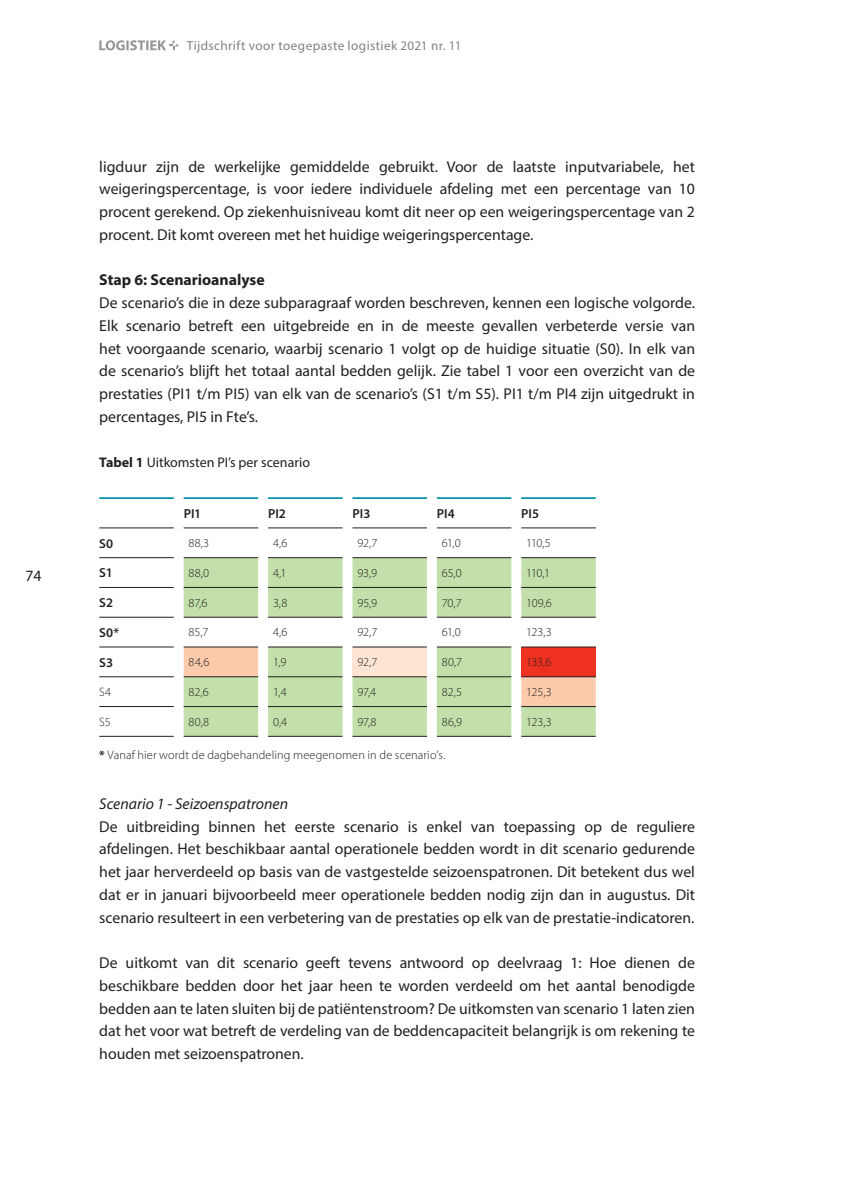
<style>
.page{position:relative;width:844px;height:1191px;background:#fff}
.page>*{position:absolute;margin:0;border:0;box-sizing:border-box;transform-origin:0 0}
.Plat{font:15.75px/22.8px "Myriad Pro";color:#231f20;text-align:justify}
.Alineasubsubkop{font:italic 15.75px "Myriad Pro";color:#231f20}
.Alineasubkop{font:700 15.75px "Myriad Pro";color:#231f20}
.Bijschrift_tabel_fig{font:14px "Myriad Pro";color:#231f20}
.t1{font:13.12px "Myriad Pro";letter-spacing:.03em;color:#808285}
.TABEL_SUBKOP{font:600 13.12px "Myriad Pro";color:#231f20}
.TABEL_TEKST{font:300 12.25px "Myriad Pro";letter-spacing:.01em;color:#231f20}
.s1{font-weight:700}
</style>
<div class="page">
<svg style="left:99px;top:40px;width:79px;height:10px"></svg>
<svg style="left:184px;top:557px;width:411px;height:179px;fill:#c4e0aa"></svg>
<svg style="left:184px;top:647px;width:411px;height:59px"></svg>
<div style="left:352px;top:647px;width:75px;height:30px;background:#fee4d2"></div>
<div style="left:521px;top:647px;width:74px;height:30px;background:#ef3122"></div>
<hr style="left:99px;top:527px;width:75px;height:1px;background:#231f20">
<hr style="left:184px;top:527px;width:74px;height:1px;background:#231f20">
<hr style="left:268px;top:527px;width:74px;height:1px;background:#231f20">
<hr style="left:352px;top:527px;width:75px;height:1px;background:#231f20">
<hr style="left:437px;top:527px;width:74px;height:1px;background:#231f20">
<hr style="left:521px;top:527px;width:74px;height:1px;background:#231f20">
<hr style="left:99px;top:557px;width:75px;height:1px;background:#231f20">
<hr style="left:184px;top:557px;width:74px;height:1px;background:#231f20">
<hr style="left:268px;top:557px;width:74px;height:1px;background:#231f20">
<hr style="left:352px;top:557px;width:75px;height:1px;background:#231f20">
<hr style="left:437px;top:557px;width:74px;height:1px;background:#231f20">
<hr style="left:521px;top:557px;width:74px;height:1px;background:#231f20">
<hr style="left:99px;top:587px;width:75px;height:1px;background:#231f20">
<hr style="left:184px;top:587px;width:74px;height:1px;background:#231f20">
<hr style="left:268px;top:587px;width:74px;height:1px;background:#231f20">
<hr style="left:352px;top:587px;width:75px;height:1px;background:#231f20">
<hr style="left:437px;top:587px;width:74px;height:1px;background:#231f20">
<hr style="left:521px;top:587px;width:74px;height:1px;background:#231f20">
<hr style="left:99px;top:617px;width:75px;height:1px;background:#231f20">
<hr style="left:184px;top:617px;width:74px;height:1px;background:#231f20">
<hr style="left:268px;top:617px;width:74px;height:1px;background:#231f20">
<hr style="left:352px;top:617px;width:75px;height:1px;background:#231f20">
<hr style="left:437px;top:617px;width:74px;height:1px;background:#231f20">
<hr style="left:521px;top:617px;width:74px;height:1px;background:#231f20">
<hr style="left:99px;top:497px;width:75px;height:2px;background:#0093ab">
<hr style="left:184px;top:497px;width:74px;height:2px;background:#0093ab">
<hr style="left:268px;top:497px;width:74px;height:2px;background:#0093ab">
<hr style="left:352px;top:497px;width:75px;height:2px;background:#0093ab">
<hr style="left:437px;top:497px;width:74px;height:2px;background:#0093ab">
<hr style="left:521px;top:497px;width:74px;height:2px;background:#0093ab">
<hr style="left:99px;top:646px;width:75px;height:1px;background:#231f20">
<hr style="left:184px;top:646px;width:74px;height:1px;background:#231f20">
<hr style="left:268px;top:646px;width:74px;height:1px;background:#231f20">
<hr style="left:352px;top:646px;width:75px;height:1px;background:#231f20">
<hr style="left:437px;top:646px;width:74px;height:1px;background:#231f20">
<hr style="left:521px;top:646px;width:74px;height:1px;background:#231f20">
<hr style="left:99px;top:676px;width:75px;height:1px;background:#231f20">
<hr style="left:184px;top:676px;width:74px;height:1px;background:#231f20">
<hr style="left:268px;top:676px;width:74px;height:1px;background:#231f20">
<hr style="left:352px;top:676px;width:75px;height:1px;background:#231f20">
<hr style="left:437px;top:676px;width:74px;height:1px;background:#231f20">
<hr style="left:521px;top:676px;width:74px;height:1px;background:#231f20">
<hr style="left:99px;top:706px;width:75px;height:1px;background:#231f20">
<hr style="left:184px;top:706px;width:74px;height:1px;background:#231f20">
<hr style="left:268px;top:706px;width:74px;height:1px;background:#231f20">
<hr style="left:352px;top:706px;width:75px;height:1px;background:#231f20">
<hr style="left:437px;top:706px;width:74px;height:1px;background:#231f20">
<hr style="left:521px;top:706px;width:74px;height:1px;background:#231f20">
<hr style="left:99px;top:736px;width:75px;height:1px;background:#231f20">
<hr style="left:184px;top:736px;width:74px;height:1px;background:#231f20">
<hr style="left:268px;top:736px;width:74px;height:1px;background:#231f20">
<hr style="left:352px;top:736px;width:75px;height:1px;background:#231f20">
<hr style="left:437px;top:736px;width:74px;height:1px;background:#231f20">
<hr style="left:521px;top:736px;width:74px;height:1px;background:#231f20">
<p class="Plat" style="left:25px;top:564px;width:18px">74</p>
<p class="t1" style="left:187px;top:38px;width:276px">Tijdschrift voor toegepaste logistiek 2021 nr. 11</p>
<p class="Plat" style="left:99px;top:155px;width:597px">ligduur zijn de werkelijke gemiddelde gebruikt. Voor de laatste inputvariabele, het weigeringspercentage, is voor iedere individuele afdeling met een percentage van 10 procent gerekend. Op ziekenhuisniveau komt dit neer op een weigeringspercentage van 2 procent. Dit komt overeen met het huidige weigeringspercentage.</p>
<p class="Alineasubkop" style="left:99px;top:270px;width:167px">Stap 6: Scenarioanalyse</p>
<p class="Plat" style="left:99px;top:291px;width:597px">De scenario’s die in deze subparagraaf worden beschreven, kennen een logische volgorde.<br>Elk scenario betreft een uitgebreide en in de meeste gevallen verbeterde versie van het voorgaande scenario, waarbij scenario 1 volgt op de huidige situatie (S0). In elk van de scenario’s blijft het totaal aantal bedden gelijk. Zie tabel 1 voor een overzicht van de prestaties (PI1 t/m PI5) van elk van de scenario’s (S1 t/m S5). PI1 t/m PI4 zijn uitgedrukt in percentages, PI5 in Fte’s.</p>
<p class="Bijschrift_tabel_fig" style="left:99px;top:454px;width:212px"><span class="s1">Tabel 1</span> Uitkomsten PI’s per scenario</p>
<p class="TABEL_SUBKOP" style="left:184px;top:505px;width:19px">PI1</p>
<p class="TABEL_SUBKOP" style="left:268px;top:505px;width:19px">PI2</p>
<p class="TABEL_SUBKOP" style="left:352px;top:505px;width:19px">PI3</p>
<p class="TABEL_SUBKOP" style="left:437px;top:505px;width:19px">PI4</p>
<p class="TABEL_SUBKOP" style="left:521px;top:505px;width:19px">PI5</p>
<p class="TABEL_SUBKOP" style="left:99px;top:535px;width:16px">S0</p>
<p class="TABEL_TEKST" style="left:189px;top:536px;width:22px">88,3</p>
<p class="TABEL_TEKST" style="left:273px;top:536px;width:16px">4,6</p>
<p class="TABEL_TEKST" style="left:357px;top:536px;width:21px">92,7</p>
<p class="TABEL_TEKST" style="left:441px;top:536px;width:20px">61,0</p>
<p class="TABEL_TEKST" style="left:526px;top:536px;width:26px">110,5</p>
<p class="TABEL_SUBKOP" style="left:99px;top:564px;width:15px">S1</p>
<p class="TABEL_TEKST" style="left:189px;top:566px;width:22px">88,0</p>
<p class="TABEL_TEKST" style="left:273px;top:566px;width:15px">4,1</p>
<p class="TABEL_TEKST" style="left:357px;top:566px;width:21px">93,9</p>
<p class="TABEL_TEKST" style="left:441px;top:566px;width:22px">65,0</p>
<p class="TABEL_TEKST" style="left:526px;top:566px;width:25px">110,1</p>
<p class="TABEL_SUBKOP" style="left:99px;top:594px;width:15px">S2</p>
<p class="TABEL_TEKST" style="left:189px;top:596px;width:20px">87,6</p>
<p class="TABEL_TEKST" style="left:273px;top:596px;width:16px">3,8</p>
<p class="TABEL_TEKST" style="left:357px;top:596px;width:21px">95,9</p>
<p class="TABEL_TEKST" style="left:441px;top:596px;width:21px">70,7</p>
<p class="TABEL_TEKST" style="left:526px;top:596px;width:27px">109,6</p>
<p class="TABEL_SUBKOP" style="left:99px;top:624px;width:21px">S0*</p>
<p class="TABEL_TEKST" style="left:189px;top:625px;width:21px">85,7</p>
<p class="TABEL_TEKST" style="left:273px;top:625px;width:16px">4,6</p>
<p class="TABEL_TEKST" style="left:357px;top:625px;width:21px">92,7</p>
<p class="TABEL_TEKST" style="left:441px;top:625px;width:20px">61,0</p>
<p class="TABEL_TEKST" style="left:526px;top:625px;width:27px">123,3</p>
<p class="TABEL_SUBKOP" style="left:99px;top:654px;width:15px">S3</p>
<p class="TABEL_TEKST" style="left:189px;top:655px;width:22px">84,6</p>
<p class="TABEL_TEKST" style="left:273px;top:655px;width:15px">1,9</p>
<p class="TABEL_TEKST" style="left:357px;top:655px;width:21px">92,7</p>
<p class="TABEL_TEKST" style="left:441px;top:655px;width:22px">80,7</p>
<p class="TABEL_TEKST" style="left:526px;top:655px;width:27px">133,6</p>
<p class="TABEL_TEKST" style="left:99px;top:685px;width:13px">S4</p>
<p class="TABEL_TEKST" style="left:189px;top:685px;width:22px">82,6</p>
<p class="TABEL_TEKST" style="left:273px;top:685px;width:15px">1,4</p>
<p class="TABEL_TEKST" style="left:357px;top:685px;width:20px">97,4</p>
<p class="TABEL_TEKST" style="left:441px;top:685px;width:22px">82,5</p>
<p class="TABEL_TEKST" style="left:526px;top:685px;width:27px">125,3</p>
<p class="TABEL_TEKST" style="left:99px;top:715px;width:13px">S5</p>
<p class="TABEL_TEKST" style="left:189px;top:715px;width:22px">80,8</p>
<p class="TABEL_TEKST" style="left:273px;top:715px;width:16px">0,4</p>
<p class="TABEL_TEKST" style="left:357px;top:715px;width:21px">97,8</p>
<p class="TABEL_TEKST" style="left:441px;top:715px;width:22px">86,9</p>
<p class="TABEL_TEKST" style="left:526px;top:715px;width:27px">123,3</p>
<p class="TABEL_TEKST" style="left:99px;top:748px;width:347px"><span class="s1">*</span> Vanaf hier wordt de dagbehandeling meegenomen in de scenario’s.</p>
<p class="Alineasubsubkop" style="left:99px;top:794px;width:190px">Scenario 1 - Seizoenspatronen</p>
<p class="Plat" style="left:99px;top:814px;width:597px">De uitbreiding binnen het eerste scenario is enkel van toepassing op de reguliere afdelingen. Het beschikbaar aantal operationele bedden wordt in dit scenario gedurende het jaar herverdeeld op basis van de vastgestelde seizoenspatronen. Dit betekent dus wel dat er in januari bijvoorbeeld meer operationele bedden nodig zijn dan in augustus. Dit scenario resulteert in een verbetering van de prestaties op elk van de prestatie-indicatoren.</p>
<p class="Plat" style="left:99px;top:951px;width:597px">De uitkomt van dit scenario geeft tevens antwoord op deelvraag 1: Hoe dienen de beschikbare bedden door het jaar heen te worden verdeeld om het aantal benodigde bedden aan te laten sluiten bij de patiëntenstroom? De uitkomsten van scenario 1 laten zien dat het voor wat betreft de verdeling van de beddencapaciteit belangrijk is om rekening te houden met seizoenspatronen.</p>
</div>
